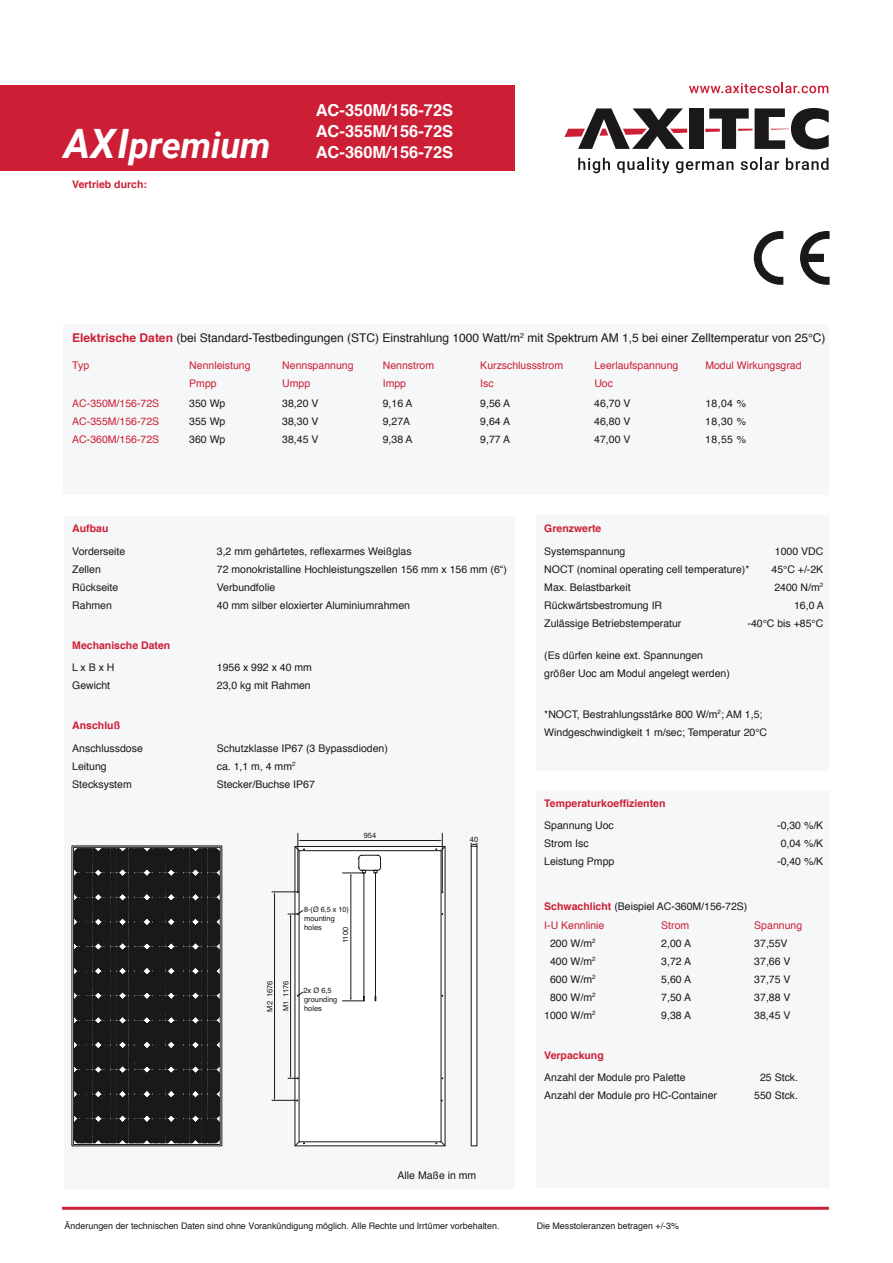
<style>
.page{position:relative;width:893px;height:1263px;background:#fff}
.page>*{position:absolute;margin:0;border:0;box-sizing:border-box;transform-origin:0 0}
.t1{font:italic 700 36px "Roboto";color:#fff}
.t2{font:700 16.5px/21px "Helvetica";color:#fff;text-align:justify}
.t3{font:12px "Helvetica";color:#1a181b}
.t4{font:10.5px/18px "Helvetica";color:#1a181b}
.t5{font:10.5px "Helvetica";color:#cc1f36}
.t6{font:700 10.5px "Helvetica";color:#cc1f36}
.t7{font:9px "Helvetica";color:#1a181b}
.t8{font:7.5px/9px "Helvetica";color:#1a181b}
.s1{font-size:40.5px}
.s2{font-weight:700;color:#cc1f36}
.s3{color:#cc1f36}
</style>
<div class="page">
<div style="left:0;top:85px;width:514px;height:86px;background:#cc1f36"></div>
<div style="left:64px;top:324px;width:765px;height:171px;background:#f6f7f8"></div>
<div style="left:64px;top:516px;width:450px;height:672px;background:#f6f7f8"></div>
<svg style="left:754px;top:231px;width:29px;height:54px"></svg>
<svg style="left:800px;top:231px;width:30px;height:54px"></svg>
<div style="left:689px;top:108px;width:14px;height:41px;background:#1a181b"></div>
<svg style="left:564px;top:108px;width:123px;height:41px"></svg>
<svg style="left:705px;top:108px;width:124px;height:41px"></svg>
<svg style="left:578px;top:158px;width:32px;height:15px"></svg>
<svg style="left:617px;top:158px;width:52px;height:15px"></svg>
<svg style="left:676px;top:161px;width:57px;height:12px"></svg>
<svg style="left:741px;top:158px;width:38px;height:12px"></svg>
<svg style="left:786px;top:158px;width:42px;height:12px"></svg>
<svg style="left:689px;top:83px;width:139px;height:10px"></svg>
<hr style="left:62px;top:1207px;width:767px;height:3px;background:#cc1f36">
<div style="left:536px;top:516px;width:293px;height:255px;background:#f6f7f8"></div>
<div style="left:536px;top:790px;width:293px;height:398px;background:#f6f7f8"></div>
<svg style="left:72px;top:846px;width:150px;height:300px;background:#252326"></svg>
<svg style="left:471px;top:846px;width:6px;height:300px;fill:#fff"></svg>
<hr style="left:442px;top:833px;width:1px;height:59px;background:#1a181b">
<hr style="left:298px;top:833px;width:1px;height:59px;background:#1a181b">
<svg style="left:471px;top:843px;width:7px;height:3px"></svg>
<svg style="left:272px;top:840px;width:173px;height:306px"></svg>
<h1 class="t1" style="left:64px;top:119px;width:208px"><span class="s1">AXI</span>premium</h1>
<p class="t6" style="left:72px;top:176px;width:76px">Vertrieb durch:</p>
<h2 class="t2" style="left:316px;top:100px;width:139px">AC-350M/156-72S AC-355M/156-72S AC-360M/156-72S</h2>
<p class="t3" style="left:72px;top:329px;width:755px"><span class="s2">Elektrische Daten</span> (bei Standard-Testbedingungen (STC) Einstrahlung 1000 Watt/m<sup>2</sup> mit Spektrum AM 1,5 bei einer Zelltemperatur von 25°C)</p>
<p class="t5" style="left:72px;top:358px;width:18px">Typ</p>
<p class="t5" style="left:189px;top:358px;width:63px">Nennleistung</p>
<p class="t5" style="left:282px;top:358px;width:73px">Nennspannung</p>
<p class="t5" style="left:383px;top:358px;width:53px">Nennstrom</p>
<p class="t5" style="left:480px;top:358px;width:84px">Kurzschlussstrom</p>
<p class="t5" style="left:594px;top:358px;width:86px">Leerlaufspannung</p>
<p class="t5" style="left:705px;top:358px;width:98px">Modul Wirkungsgrad</p>
<p class="t5" style="left:189px;top:376px;width:29px">Pmpp</p>
<p class="t5" style="left:282px;top:376px;width:30px">Umpp</p>
<p class="t5" style="left:383px;top:376px;width:25px">Impp</p>
<p class="t5" style="left:480px;top:376px;width:15px">Isc</p>
<p class="t5" style="left:594px;top:376px;width:20px">Uoc</p>
<p class="t5" style="left:72px;top:395px;width:88px">AC-350M/156-72S</p>
<p class="t4" style="left:189px;top:394px;width:38px">350 Wp</p>
<p class="t4" style="left:282px;top:394px;width:38px">38,20 V</p>
<p class="t4" style="left:383px;top:394px;width:31px">9,16 A</p>
<p class="t4" style="left:480px;top:394px;width:31px">9,56 A</p>
<p class="t4" style="left:594px;top:394px;width:38px">46,70 V</p>
<p class="t4" style="left:705px;top:394px;width:42px">18,04 %</p>
<p class="t5" style="left:72px;top:413px;width:88px">AC-355M/156-72S</p>
<p class="t4" style="left:189px;top:412px;width:38px">355 Wp</p>
<p class="t4" style="left:282px;top:412px;width:38px">38,30 V</p>
<p class="t4" style="left:383px;top:412px;width:29px">9,27A</p>
<p class="t4" style="left:480px;top:412px;width:31px">9,64 A</p>
<p class="t4" style="left:594px;top:412px;width:38px">46,80 V</p>
<p class="t4" style="left:705px;top:412px;width:42px">18,30 %</p>
<p class="t5" style="left:72px;top:431px;width:88px">AC-360M/156-72S</p>
<p class="t4" style="left:189px;top:430px;width:38px">360 Wp</p>
<p class="t4" style="left:282px;top:430px;width:38px">38,45 V</p>
<p class="t4" style="left:383px;top:430px;width:31px">9,38 A</p>
<p class="t4" style="left:480px;top:430px;width:31px">9,77 A</p>
<p class="t4" style="left:594px;top:430px;width:38px">47,00 V</p>
<p class="t4" style="left:705px;top:430px;width:42px">18,55 %</p>
<p class="t6" style="left:72px;top:520px;width:38px">Aufbau</p>
<p class="t4" style="left:72px;top:542px;width:55px">Vorderseite</p>
<p class="t4" style="left:217px;top:542px;width:196px">3,2 mm gehärtetes, reflexarmes Weißglas</p>
<p class="t4" style="left:72px;top:560px;width:30px">Zellen</p>
<p class="t4" style="left:217px;top:560px;width:292px">72 monokristalline Hochleistungszellen 156 mm x 156 mm (6“)</p>
<p class="t4" style="left:72px;top:578px;width:48px">Rückseite</p>
<p class="t4" style="left:217px;top:578px;width:60px">Verbundfolie</p>
<p class="t4" style="left:72px;top:596px;width:41px">Rahmen</p>
<p class="t4" style="left:217px;top:596px;width:195px">40 mm silber eloxierter Aluminiumrahmen</p>
<p class="t6" style="left:72px;top:637px;width:100px">Mechanische Daten</p>
<p class="t4" style="left:72px;top:659px;width:44px">LxBxH</p>
<p class="t4" style="left:217px;top:659px;width:97px">1956 x 992 x 40 mm</p>
<p class="t4" style="left:72px;top:677px;width:39px">Gewicht</p>
<p class="t4" style="left:217px;top:677px;width:95px">23,0 kg mit Rahmen</p>
<p class="t6" style="left:72px;top:717px;width:49px">Anschluß</p>
<p class="t4" style="left:72px;top:739px;width:72px">Anschlussdose</p>
<p class="t4" style="left:217px;top:739px;width:172px">Schutzklasse IP67 (3 Bypassdioden)</p>
<p class="t4" style="left:72px;top:757px;width:36px">Leitung</p>
<p class="t4" style="left:217px;top:757px;width:80px">ca. 1,1 m, 4 mm<sup>2</sup></p>
<p class="t4" style="left:72px;top:775px;width:61px">Stecksystem</p>
<p class="t4" style="left:217px;top:775px;width:100px">Stecker/Buchse IP67</p>
<p class="t8" style="left:364px;top:831px;width:14px">954</p>
<p class="t8" style="left:304px;top:905px;width:46px">8-(Ø 6,5 x 10)</p>
<p class="t8" style="left:341px;top:943px;width:18px;rotate:-90deg">1100</p>
<p class="t8" style="left:304px;top:914px;width:32px">mounting holes</p>
<p class="t8" style="left:266px;top:1011px;width:33px;rotate:-90deg">M2 1676</p>
<p class="t8" style="left:282px;top:1011px;width:32px;rotate:-90deg">M1 1176</p>
<p class="t8" style="left:303px;top:986px;width:36px">2x Ø 6,5 grounding</p>
<p class="t8" style="left:304px;top:1004px;width:19px">holes</p>
<p class="t8" style="left:470px;top:835px;width:10px">40</p>
<p class="t4" style="left:398px;top:1166px;width:80px">Alle Maße in mm</p>
<p class="t6" style="left:544px;top:520px;width:59px">Grenzwerte</p>
<p class="t4" style="left:544px;top:542px;width:83px">Systemspannung</p>
<p class="t4" style="left:775px;top:542px;width:50px">1000 VDC</p>
<p class="t4" style="left:544px;top:560px;width:207px">NOCT (nominal operating cell temperature)*</p>
<p class="t4" style="left:771px;top:560px;width:53px">45°C +/-2K</p>
<p class="t4" style="left:544px;top:578px;width:88px">Max. Belastbarkeit</p>
<p class="t4" style="left:774px;top:578px;width:50px">2400 N/m<sup>2</sup></p>
<p class="t4" style="left:544px;top:596px;width:119px">Rückwärtsbestromung IR</p>
<p class="t4" style="left:794px;top:596px;width:31px">16,0 A</p>
<p class="t4" style="left:544px;top:614px;width:139px">Zulässige Betriebstemperatur</p>
<p class="t4" style="left:747px;top:614px;width:77px">-40°C bis +85°C</p>
<p class="t4" style="left:544px;top:647px;width:187px">(Es dürfen keine ext. Spannungen größer Uoc am Modul angelegt werden)</p>
<p class="t4" style="left:544px;top:705px;width:224px">*NOCT, Bestrahlungsstärke 800 W/m<sup>2</sup>; AM 1,5;<br>Windgeschwindigkeit 1 m/sec; Temperatur 20°C</p>
<p class="t6" style="left:544px;top:795px;width:123px">Temperaturkoeffizienten</p>
<p class="t4" style="left:544px;top:817px;width:71px">Spannung Uoc</p>
<p class="t4" style="left:777px;top:817px;width:48px">-0,30 %/K</p>
<p class="t4" style="left:544px;top:835px;width:46px">Strom Isc</p>
<p class="t4" style="left:781px;top:835px;width:44px">0,04 %/K</p>
<p class="t4" style="left:544px;top:853px;width:72px">Leistung Pmpp</p>
<p class="t4" style="left:777px;top:853px;width:48px">-0,40 %/K</p>
<p class="t4" style="left:544px;top:897px;width:205px;line-height:19.2px"><span class="s2">Schwachlicht</span> (Beispiel AC-360M/156-72S)<br><span class="s3">I-U Kennlinie</span></p>
<p class="t5" style="left:661px;top:917px;width:30px">Strom</p>
<p class="t5" style="left:754px;top:917px;width:49px">Spannung</p>
<p class="t4" style="left:550px;top:934px;width:47px">200 W/m<sup>2</sup></p>
<p class="t4" style="left:661px;top:934px;width:31px">2,00 A</p>
<p class="t4" style="left:754px;top:934px;width:35px">37,55V</p>
<p class="t4" style="left:550px;top:952px;width:47px">400 W/m<sup>2</sup></p>
<p class="t4" style="left:661px;top:952px;width:31px">3,72 A</p>
<p class="t4" style="left:754px;top:952px;width:38px">37,66 V</p>
<p class="t4" style="left:550px;top:970px;width:47px">600 W/m<sup>2</sup></p>
<p class="t4" style="left:661px;top:970px;width:31px">5,60 A</p>
<p class="t4" style="left:754px;top:970px;width:38px">37,75 V</p>
<p class="t4" style="left:550px;top:988px;width:47px">800 W/m<sup>2</sup></p>
<p class="t4" style="left:661px;top:988px;width:31px">7,50 A</p>
<p class="t4" style="left:754px;top:988px;width:38px">37,88 V</p>
<p class="t4" style="left:544px;top:1006px;width:53px">1000 W/m<sup>2</sup></p>
<p class="t4" style="left:661px;top:1006px;width:31px">9,38 A</p>
<p class="t4" style="left:754px;top:1006px;width:38px">38,45 V</p>
<p class="t6" style="left:544px;top:1047px;width:61px">Verpackung</p>
<p class="t4" style="left:544px;top:1069px;width:143px">Anzahl der Module pro Palette</p>
<p class="t4" style="left:760px;top:1069px;width:39px">25 Stck.</p>
<p class="t4" style="left:544px;top:1087px;width:174px">Anzahl der Module pro HC-Container</p>
<p class="t4" style="left:754px;top:1087px;width:45px">550 Stck.</p>
<p class="t7" style="left:65px;top:1218px;width:436px">Änderungen der technischen Daten sind ohne Vorankündigung möglich. Alle Rechte und Irrtümer vorbehalten.</p>
<p class="t7" style="left:537px;top:1219px;width:144px">Die Messtoleranzen betragen +/-3%</p>
</div>
